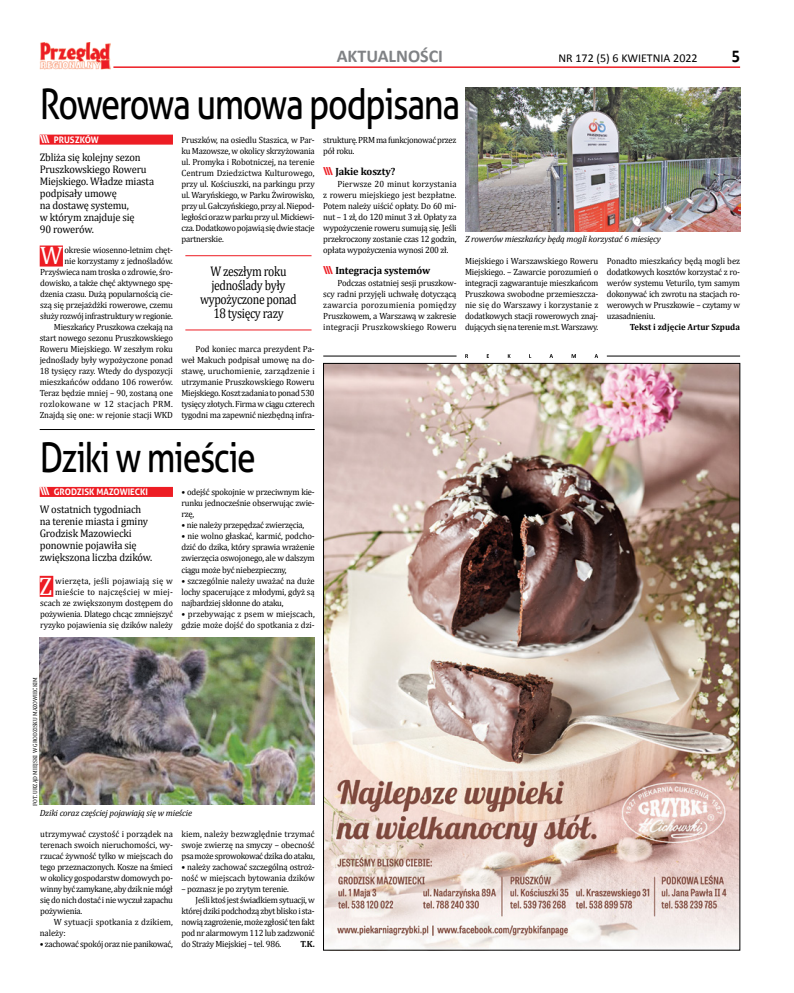
<style>
.page{position:relative;width:794px;height:993px;background:#fff}
.page>*{position:absolute;margin:0;border:0;box-sizing:border-box;transform-origin:0 0}
.t1{font:42px "Aller";letter-spacing:-.04em;color:#000;scale:.82 1}
.t2{font:41px "Aller";letter-spacing:-.04em;color:#000;scale:.82 1}
.t3{font:25.5px "Cambria";color:#fff;scale:.96 1}
.t4{font:700 18px "Calibri";color:#808285}
.t5{font:700 18px "Calibri";color:#000;scale:.9 1}
.t6{font:14px/14px "Cambria";letter-spacing:-.03em;color:#000;text-align:center;scale:.84 1}
.t7{font:12px "Calibri";color:#000}
.t8{font:11px/12px "Cambria";letter-spacing:-.015em;color:#000;scale:.95 1}
.t9{font:700 10.5px "Cambria";letter-spacing:-.01em;color:#000}
.t10{font:9px/11px "Cambria";letter-spacing:-.025em;color:#000;text-align:justify;scale:.96 1}
.t11{font:9px/11px "Cambria";letter-spacing:-.005em;color:#000;text-align:right;scale:.96 1}
.t12{font:italic 9px "Cambria";letter-spacing:-.015em;color:#000}
.t13{font:9px/11px "Cambria";letter-spacing:.01em;color:#000;scale:.96 1}
.t14{font:700 9px "Aller";color:#fff;scale:.96 1}
.t15{font:700 9px "Cambria";color:#000;scale:.96 1}
.t16{font:6px "Cambria";color:#000;scale:.96 1}
.s1{font-size:11px}
.s2{font-family:"Aller";font-size:11px;color:#ed1d24}
</style>
<div class="page">
<hr style="left:113px;top:66px;width:627px;height:2px;background:#ed1d24">
<img style="left:39px;top:43px;width:71px;height:27px">
<img style="left:325px;top:365px;width:413px;height:583px">
<div style="left:40px;top:134px;width:133px;height:10px;background:#ed1d24"></div>
<div style="left:40px;top:245px;width:23px;height:21px;background:#ed1d24"></div>
<div style="left:40px;top:486px;width:133px;height:10px;background:#ed1d24"></div>
<div style="left:40px;top:575px;width:13px;height:21px;background:#ed1d24"></div>
<img style="left:465px;top:88px;width:275px;height:143px">
<img style="left:40px;top:637px;width:275px;height:167px">
<hr style="left:185px;top:255px;width:126px;height:1px;background:#ed1d24">
<hr style="left:185px;top:329px;width:126px;height:1px;background:#ed1d24">
<hr style="left:323px;top:355px;width:133px;height:1px;background:#000">
<hr style="left:607px;top:355px;width:133px;height:1px;background:#000">
<svg style="left:465px;top:354px;width:133px;height:4px"></svg>
<hr style="left:40px;top:429px;width:275px;height:1px;background:#000">
<h3 class="t4" style="left:337px;top:45px;width:108px">AKTUALNOŚCI</h3>
<h3 class="t7" style="left:558px;top:51px;width:141px">NR 172 (5) 6 KWIETNIA 2022</h3>
<h3 class="t5" style="left:731px;top:45px;width:11px">5</h3>
<h1 class="t1" style="left:40px;top:78px;width:514px">Rowerowa umowa podpisana</h1>
<p class="t14" style="left:40px;top:134px;width:63px"><span class="s1">\\\</span> PRUSZKÓW</p>
<p class="t8" style="left:40px;top:151px;width:122px">Zbliża się kolejny sezon<br>Pruszkowskiego Roweru<br>Miejskiego. Władze miasta podpisały umowę<br>na dostawę systemu,<br>w którym znajduje się<br>90 rowerów.</p>
<h3 class="t3" style="left:40px;top:240px;width:25px">W</h3>
<p class="t10" style="left:40px;top:244px;width:140px;text-align:right">okresie wiosenno-letnim chęt-<br>nie korzystamy z jednośladów.<br>Przyświeca nam troska o zdrowie, śro&shy;dowisko, a także chęć aktywnego spę&shy;dzenia czasu. Dużą popularnością cie&shy;szą się przejażdżki rowerowe, czemu służy rozwój infrastruktury w regionie.<br>Mieszkańcy Pruszkowa czekają na start nowego sezonu Pruszkowskiego Roweru Miejskiego. W zeszłym roku jednoślady były wypożyczone ponad 18 tysięcy razy. Wtedy do dyspozycji mieszkańców oddano 106 rowerów.<br>Teraz będzie mniej – 90, zostaną one rozlokowane w 12 stacjach PRM.<br>Znajdą się one: w rejonie stacji WKD</p>
<p class="t10" style="left:181px;top:134px;width:140px">Pruszków, na osiedlu Staszica, w Par&shy;ku Mazowsze, w okolicy skrzyżowania ul. Promyka i Robotniczej, na terenie Centrum Dziedzictwa Kulturowego, przy ul. Kościuszki, na parkingu przy ul. Waryńskiego, w Parku Żwirowisko, przy ul. Gałczyńskiego, przy al. Niepod&shy;ległości oraz w parku przy ul. Mickiewi&shy;cza. Dodatkowo pojawią się dwie stacje partnerskie.</p>
<h3 class="t6" style="left:200px;top:264px;width:117px">W zeszłym roku jednoślady były wypożyczone ponad<br>18 tysięcy razy</h3>
<p class="t10" style="left:181px;top:343px;width:140px;text-indent:14px">Pod koniec marca prezydent Pa&shy;weł Makuch podpisał umowę na do&shy;stawę, uruchomienie, zarządzenie i utrzymanie Pruszkowskiego Roweru Miejskiego. Koszt zadania to ponad 530 tysięcy złotych. Firma w ciągu czterech tygodni ma zapewnić niezbędną infra-</p>
<h2 class="t2" style="left:40px;top:432px;width:265px">Dziki w mieście</h2>
<p class="t14" style="left:40px;top:486px;width:114px"><span class="s1">\\\</span> GRODZISK MAZOWIECKI</p>
<p class="t8" style="left:40px;top:503px;width:120px">W ostatnich tygodniach na terenie miasta i gminy<br>Grodzisk Mazowiecki ponownie pojawiła się zwiększona liczba dzików.</p>
<h3 class="t3" style="left:39px;top:570px;width:15px">Z</h3>
<p class="t11" style="left:40px;top:574px;width:140px">wierzęta, jeśli pojawiają się w mieście to najczęściej w miej&shy;scach ze zwiększonym dostępem do pożywienia. Dlatego chcąc zmniejszyć ryzyko pojawienia się dzików należy</p>
<p class="t10" style="left:181px;top:486px;width:140px">• odejść spokojnie w przeciwnym kie&shy;runku jednocześnie obserwując zwie&shy;rzę,</p>
<p class="t10" style="left:181px;top:519px;width:129px">• nie należy przepędzać zwierzęcia,</p>
<p class="t10" style="left:181px;top:530px;width:140px">• nie wolno głaskać, karmić, podcho&shy;dzić do dzika, który sprawia wrażenie zwierzęcia oswojonego, ale w dalszym ciągu może być niebezpieczny,</p>
<p class="t10" style="left:181px;top:574px;width:140px">• szczególnie należy uważać na duże lochy spacerujące z młodymi, gdyż są najbardziej skłonne do ataku,</p>
<p class="t10" style="left:181px;top:607px;width:140px">• przebywając z psem w miejscach, gdzie może dojść do spotkania z dzi-</p>
<p class="t10" style="left:323px;top:134px;width:140px">strukturę. PRM ma funkcjonować przez pół roku.</p>
<p class="t9" style="left:323px;top:164px;width:74px"><span class="s2">\\\</span> Jakie koszty?</p>
<p class="t10" style="left:323px;top:178px;width:140px;text-indent:14px">Pierwsze 20 minut korzystania z roweru miejskiego jest bezpłatne.<br>Potem należy uiścić opłaty. Do 60 mi&shy;nut – 1 zł, do 120 minut 3 zł. Opłaty za wypożyczenie roweru sumują się. Jeśli przekroczony zostanie czas 12 godzin, opłata wypożyczenia wynosi 200 zł.</p>
<p class="t9" style="left:323px;top:263px;width:108px"><span class="s2">\\\</span> Integracja systemów</p>
<p class="t10" style="left:323px;top:277px;width:140px;text-indent:14px">Podczas ostatniej sesji pruszkow&shy;scy radni przyjęli uchwałę dotyczącą zawarcia porozumienia pomiędzy Pruszkowem, a Warszawą w zakresie integracji Pruszkowskiego Roweru</p>
<p class="t12" style="left:465px;top:233px;width:197px">Z rowerów mieszkańcy będą mogli korzystać 6 miesięcy</p>
<p class="t10" style="left:465px;top:255px;width:140px">Miejskiego i Warszawskiego Roweru Miejskiego. – Zawarcie porozumień o integracji zagwarantuje mieszkańcom Pruszkowa swobodne przemieszcza&shy;nie się do Warszawy i korzystanie z dodatkowych stacji rowerowych znaj&shy;dujących się na terenie m.st. Warszawy.</p>
<p class="t10" style="left:607px;top:255px;width:140px">Ponadto mieszkańcy będą mogli bez dodatkowych kosztów korzystać z ro&shy;werów systemu Veturilo, tym samym dokonywać ich zwrotu na stacjach ro&shy;werowych w Pruszkowie – czytamy w uzasadnieniu.</p>
<p class="t15" style="left:629px;top:321px;width:116px">Tekst i zdjęcie Artur Szpuda</p>
<p class="t16" style="left:32px;top:805px;width:135px;rotate:-90deg">FOT. URZĄD MIEJSKI W GRODZISKU MAZOWIECKIM</p>
<p class="t12" style="left:40px;top:806px;width:154px">Dziki coraz częściej pojawiają się w mieście</p>
<p class="t10" style="left:40px;top:827px;width:140px">utrzymywać czystość i porządek na terenach swoich nieruchomości, wy&shy;rzucać żywność tylko w miejscach do tego przeznaczonych. Kosze na śmieci w okolicy gospodarstw domowych po&shy;winny być zamykane, aby dzik nie mógł się do nich dostać i nie wyczuł zapachu pożywienia.</p>
<p class="t13" style="left:40px;top:915px;width:140px;text-indent:14px">W sytuacji spotkania z dzikiem, należy:</p>
<p class="t10" style="left:40px;top:937px;width:140px">• zachować spokój oraz nie panikować,</p>
<p class="t10" style="left:181px;top:827px;width:140px">kiem, należy bezwzględnie trzymać swoje zwierzę na smyczy – obecność psa może sprowokować dzika do ataku,</p>
<p class="t10" style="left:181px;top:860px;width:140px">• należy zachować szczególną ostroż&shy;ność w miejscach bytowania dzików</p>
<p class="t10" style="left:181px;top:882px;width:114px">– poznasz je po zrytym terenie.</p>
<p class="t10" style="left:196px;top:893px;width:126px">Jeśli ktoś jest świadkiem sytuacji, w</p>
<p class="t10" style="left:181px;top:904px;width:140px">której dziki podchodzą zbyt blisko i sta-</p>
<p class="t10" style="left:181px;top:915px;width:140px">nowią zagrożenie, może zgłosić ten fakt</p>
<p class="t10" style="left:181px;top:926px;width:140px">pod nr alarmowym 112 lub zadzwonić</p>
<p class="t10" style="left:181px;top:937px;width:106px">do Straży Miejskiej – tel. 986.</p>
<p class="t15" style="left:300px;top:937px;width:17px">T.K.</p>
</div>
